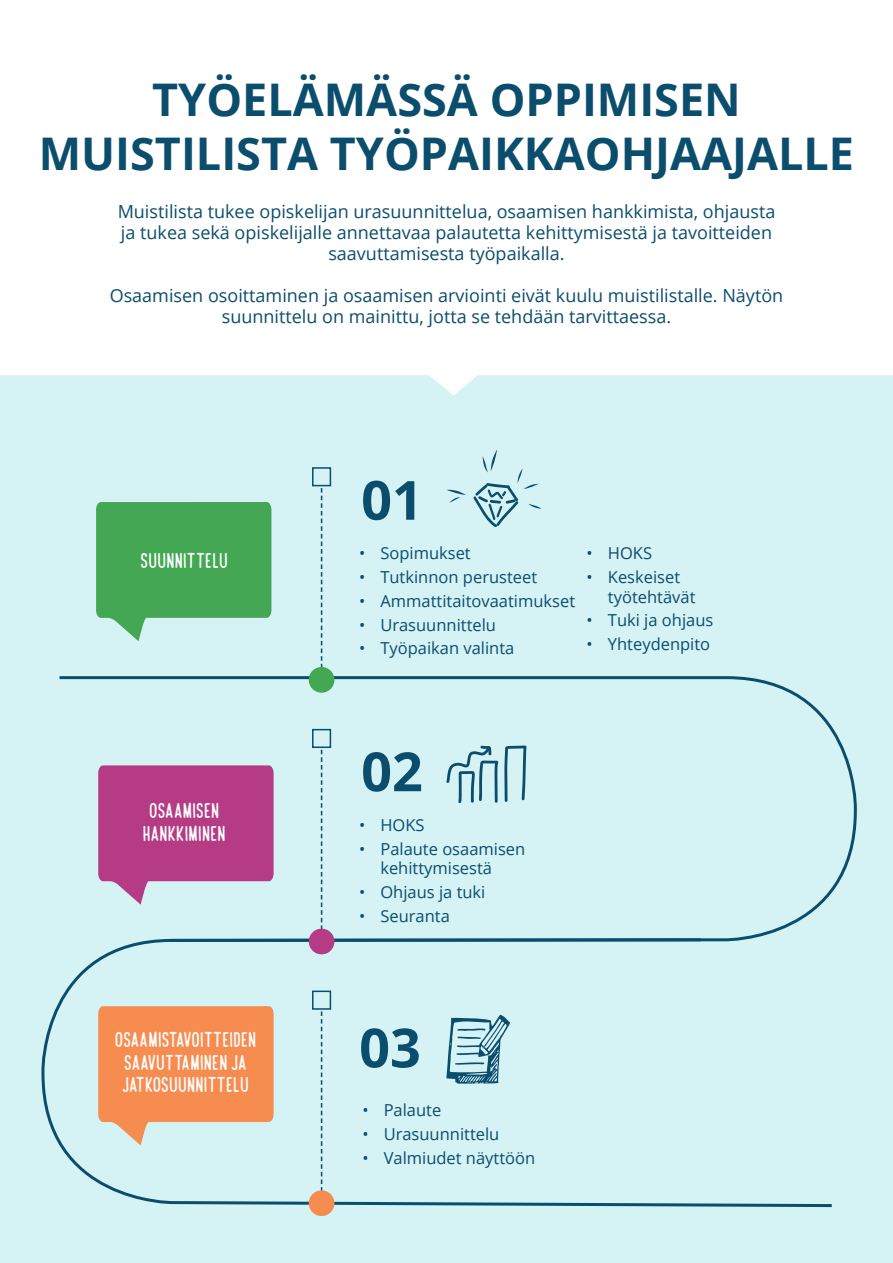
<style>
.page{position:relative;width:893px;height:1263px;background:#d5f2f5}
.page>*{position:absolute;margin:0;border:0;box-sizing:border-box;transform-origin:0 0}
.t1{font:700 54px "Open Sans";color:#0b4d6d}
.t2{font:700 45px/54px "Open Sans";color:#0b4d6d;text-align:center}
.t3{font:18px/21px "Open Sans";color:#0b4d6d;text-align:center}
.t4{font:16.5px/19.5px "Open Sans";color:#0b4d6d}
.t5{font:16.5px/22.5px "Caf Franoise";letter-spacing:.025em;color:#fff;text-align:center}
</style>
<div class="page">
<div style="left:0;top:0;width:893px;height:395px;background:#fff"></div>
<svg style="left:59px;top:675px;width:798px;height:262px"></svg>
<svg style="left:41px;top:937px;width:791px;height:271px"></svg>
<svg style="left:321px;top:488px;width:1px;height:179px"></svg>
<div style="left:312px;top:467px;width:19px;height:19px;border:2px solid #0b4d6d"></div>
<div style="left:309px;top:667px;width:25px;height:26px;background:#43a754;border-radius:50%"></div>
<svg style="left:321px;top:750px;width:1px;height:179px"></svg>
<div style="left:312px;top:729px;width:19px;height:19px;border:2px solid #0b4d6d"></div>
<div style="left:309px;top:929px;width:25px;height:25px;background:#b43b84;border-radius:50%"></div>
<svg style="left:321px;top:1011px;width:1px;height:179px"></svg>
<div style="left:312px;top:990px;width:19px;height:20px;border:2px solid #0b4d6d"></div>
<div style="left:309px;top:1190px;width:25px;height:26px;background:#f68c50;border-radius:50%"></div>
<svg style="left:447px;top:490px;width:19px;height:13px"></svg>
<svg style="left:473px;top:449px;width:68px;height:78px"></svg>
<svg style="left:96px;top:502px;width:175px;height:139px"></svg>
<svg style="left:446px;top:1015px;width:64px;height:69px"></svg>
<h2 class="t2" style="left:39px;top:72px;width:817px">TYÖELÄMÄSSÄ OPPIMISEN<br>MUISTILISTA TYÖPAIKKAOHJAAJALLE</h2>
<p class="t3" style="left:118px;top:200px;width:659px">Muistilista tukee opiskelijan urasuunnittelua, osaamisen hankkimista, ohjausta ja tukea sekä opiskelijalle annettavaa palautetta kehittymisestä ja tavoitteiden saavuttamisesta työpaikalla.</p>
<p class="t3" style="left:110px;top:284px;width:675px">Osaamisen osoittaminen ja osaamisen arviointi eivät kuulu muistilistalle. Näytön suunnittelu on mainittu, jotta se tehdään tarvittaessa.</p>
<h1 class="t1" style="left:361px;top:462px;width:63px">01</h1>
<p class="t5" style="left:141px;top:549px;width:89px">SUUNNITTELU</p>
<p class="t4" style="left:359px;top:543px;width:113px">• Sopimukset</p>
<p class="t4" style="left:359px;top:567px;width:180px">• Tutkinnon perusteet</p>
<p class="t4" style="left:359px;top:590px;width:218px">• Ammattitaitovaatimukset</p>
<p class="t4" style="left:359px;top:614px;width:138px">• Urasuunnittelu</p>
<p class="t4" style="left:359px;top:638px;width:157px">• Työpaikan valinta</p>
<p class="t4" style="left:587px;top:543px;width:67px">• HOKS</p>
<p class="t4" style="left:608px;top:567px;width:89px;text-indent:-21px">• Keskeiset työtehtävät</p>
<p class="t4" style="left:587px;top:610px;width:128px">• Tuki ja ohjaus</p>
<p class="t4" style="left:587px;top:634px;width:125px">• Yhteydenpito</p>
<p class="t5" style="left:143px;top:799px;width:84px">OSAAMISEN<br>HANKKIMINEN</p>
<h1 class="t1" style="left:361px;top:733px;width:63px">02</h1>
<p class="t4" style="left:359px;top:815px;width:67px">• HOKS</p>
<p class="t4" style="left:380px;top:839px;width:146px;text-indent:-21px">• Palaute osaamisen kehittymisestä</p>
<p class="t4" style="left:359px;top:882px;width:128px">• Ohjaus ja tuki</p>
<p class="t4" style="left:359px;top:906px;width:92px">• Seuranta</p>
<p class="t5" style="left:115px;top:1029px;width:143px">OSAAMISTAVOITTEIDEN<br>SAAVUTTAMINEN JA<br>JATKOSUUNNITTELU</p>
<h1 class="t1" style="left:359px;top:1010px;width:63px">03</h1>
<p class="t4" style="left:362px;top:1100px;width:80px">• Palaute</p>
<p class="t4" style="left:362px;top:1124px;width:138px">• Urasuunnittelu</p>
<p class="t4" style="left:362px;top:1147px;width:174px">• Valmiudet näyttöön</p>
</div>
